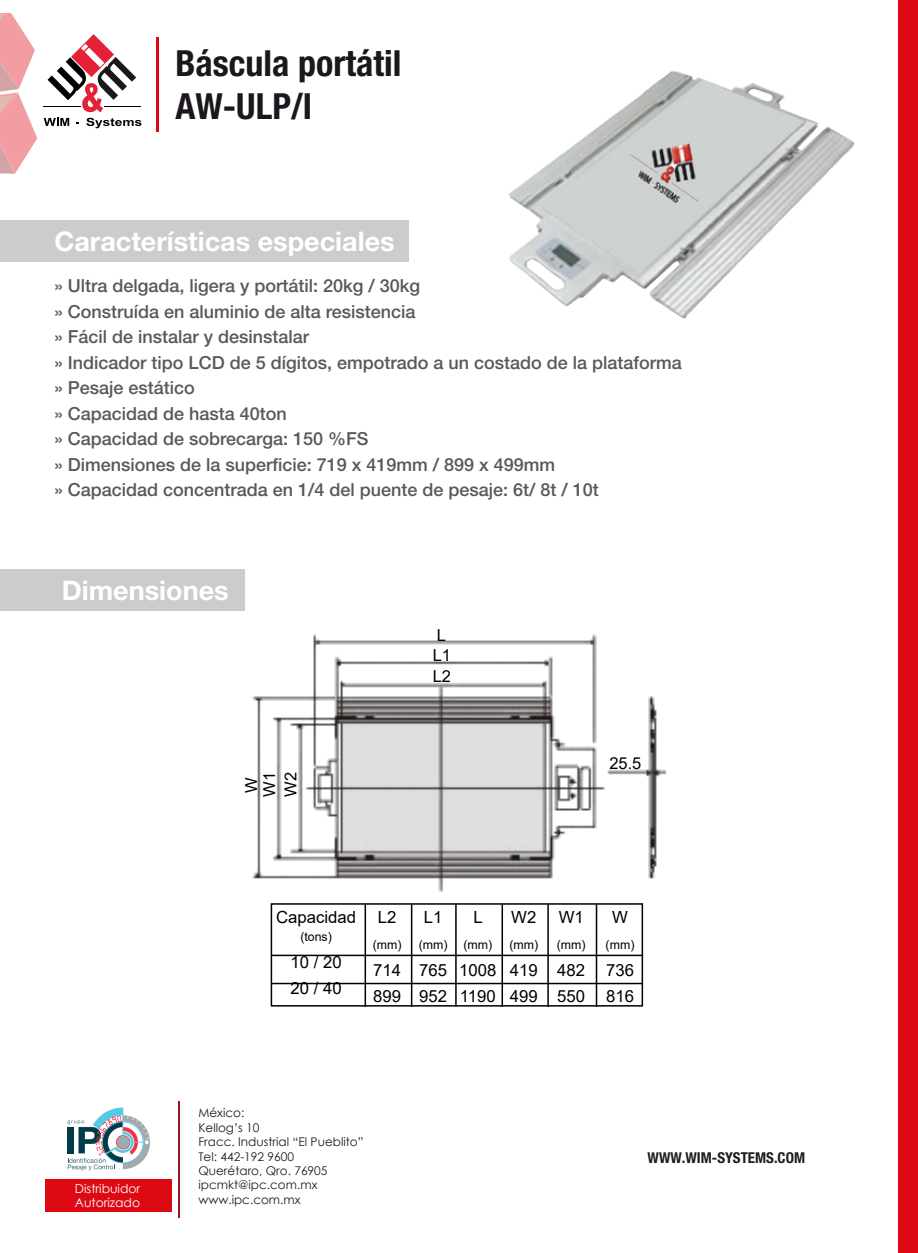
<style>
.page{position:relative;width:918px;height:1253px;background:#fff}
.page>*{position:absolute;margin:0;border:0;box-sizing:border-box;transform-origin:0 0}
.t1{font:700 condensed 36px/43.2px "Helvetica Neue LT Std";color:#1b171c}
.t2{font:700 27px "Helvetica Neue LT Std";color:#fff}
.t3{font:500 18px/25.5px "Helvetica Neue LT Std";color:#58595b}
.t4{font:16.8px/26.5px "Arial";color:#000}
.t5{font:16.5px/20.9px "Arial";color:#000}
.t6{font:700 condensed 15px "Helvetica Neue LT Std";color:#1d1d1b}
.t7{font:12.3px "Arial";color:#000}
.t8{font:12.3px/14.9px "Century Gothic";color:#fff}
.t9{font:12px/14.4px "Century Gothic";color:#1d1d1b}
</style>
<div class="page">
<img style="left:252px;top:634px;width:415px;height:301px">
<div style="left:271px;top:903px;width:372px;height:103px;border:2px solid #000"></div>
<hr style="left:365px;top:904px;width:1px;height:102px;background:#000">
<hr style="left:271px;top:982px;width:372px;height:2px;background:#000">
<hr style="left:271px;top:954px;width:372px;height:2px;background:#000">
<hr style="left:411px;top:904px;width:1px;height:102px;background:#000">
<hr style="left:455px;top:904px;width:2px;height:102px;background:#000">
<hr style="left:502px;top:904px;width:1px;height:102px;background:#000">
<hr style="left:547px;top:904px;width:2px;height:102px;background:#000">
<hr style="left:596px;top:904px;width:1px;height:102px;background:#000">
<svg style="left:48px;top:34px;width:88px;height:78px"></svg>
<hr style="left:43px;top:106px;width:38px;height:1px;background:#000100">
<hr style="left:104px;top:106px;width:37px;height:1px;background:#000100">
<svg style="left:44px;top:118px;width:25px;height:8px"></svg>
<svg style="left:86px;top:118px;width:55px;height:10px"></svg>
<hr style="left:156px;top:37px;width:3px;height:95px;background:#dd0a14">
<svg style="left:0;top:13px;width:37px;height:161px"></svg>
<div style="left:898px;top:0;width:20px;height:1252px;background:#de0a14"></div>
<hr style="left:179px;top:1101px;width:1px;height:116px;background:#91191c">
<svg style="left:67px;top:1107px;width:83px;height:63px"></svg>
<div style="left:45px;top:1179px;width:127px;height:33px;background:#dd0a14"></div>
<div style="left:0;top:220px;width:409px;height:41px;background:#ccc"></div>
<div style="left:0;top:570px;width:245px;height:41px;background:#ccc"></div>
<img style="left:509px;top:71px;width:346px;height:248px">
<h1 class="t1" style="left:176px;top:41px;width:227px">Báscula portátil<br>AW-ULP/I</h1>
<h2 class="t2" style="left:54px;top:225px;width:342px">Características especiales</h2>
<p class="t3" style="left:54px;top:273px;width:629px">» Ultra delgada, ligera y portátil: 20kg / 30kg<br>» Construída en aluminio de alta resistencia<br>» Fácil de instalar y desinstalar<br>» Indicador tipo LCD de 5 dígitos, empotrado a un costado de la plataforma » Pesaje estático<br>» Capacidad de hasta 40ton<br>» Capacidad de sobrecarga: 150 %FS<br>» Dimensiones de la superficie: 719 x 419mm / 899 x 499mm<br>» Capacidad concentrada en 1/4 del puente de pesaje: 6t/ 8t / 10t</p>
<h2 class="t2" style="left:62px;top:573px;width:168px">Dimensiones</h2>
<p class="t5" style="left:242px;top:796px;width:26px;line-height:18.1px;rotate:-90deg">W<br>W1</p>
<p class="t5" style="left:280px;top:796px;width:26px;rotate:-90deg">W2</p>
<p class="t5" style="left:433px;top:624px;width:20px">L<br>L1<br>L2</p>
<p class="t5" style="left:609px;top:752px;width:34px">25.5</p>
<p class="t8" style="left:75px;top:1180px;width:67px">Distribuidor<br>Autorizado</p>
<p class="t4" style="left:276px;top:903px;width:81px">Capacidad</p>
<p class="t7" style="left:300px;top:928px;width:33px">(tons)</p>
<p class="t4" style="left:291px;top:948px;width:53px">10 / 20<br>20 / 40</p>
<p class="t4" style="left:378px;top:903px;width:20px">L2</p>
<p class="t7" style="left:373px;top:936px;width:30px">(mm)</p>
<p class="t4" style="left:373px;top:956px;width:29px">714<br>899</p>
<p class="t4" style="left:424px;top:903px;width:20px">L1</p>
<p class="t7" style="left:419px;top:936px;width:30px">(mm)</p>
<p class="t4" style="left:419px;top:956px;width:29px">765<br>952</p>
<p class="t4" style="left:473px;top:903px;width:11px">L</p>
<p class="t7" style="left:463px;top:936px;width:30px">(mm)</p>
<p class="t4" style="left:459px;top:956px;width:39px">1008<br>1190</p>
<p class="t4" style="left:511px;top:903px;width:27px">W2</p>
<p class="t7" style="left:509px;top:936px;width:30px">(mm)</p>
<p class="t4" style="left:510px;top:956px;width:29px">419<br>499</p>
<p class="t4" style="left:559px;top:903px;width:27px">W1</p>
<p class="t7" style="left:557px;top:936px;width:30px">(mm)</p>
<p class="t4" style="left:557px;top:956px;width:29px">482<br>550</p>
<p class="t4" style="left:612px;top:903px;width:17px">W</p>
<p class="t7" style="left:606px;top:936px;width:30px">(mm)</p>
<p class="t4" style="left:606px;top:956px;width:29px">736<br>816</p>
<p class="t9" style="left:198px;top:1105px;width:167px">México:<br>Kellog’s 10<br>Fracc. Industrial “El Pueblito”<br>Tel: 442-192 9600<br>Querétaro, Qro. 76905 ipcmkt@ipc.com.mx www.ipc.com.mx</p>
<p class="t6" style="left:648px;top:1148px;width:159px">WWW.WIM-SYSTEMS.COM</p>
</div>
